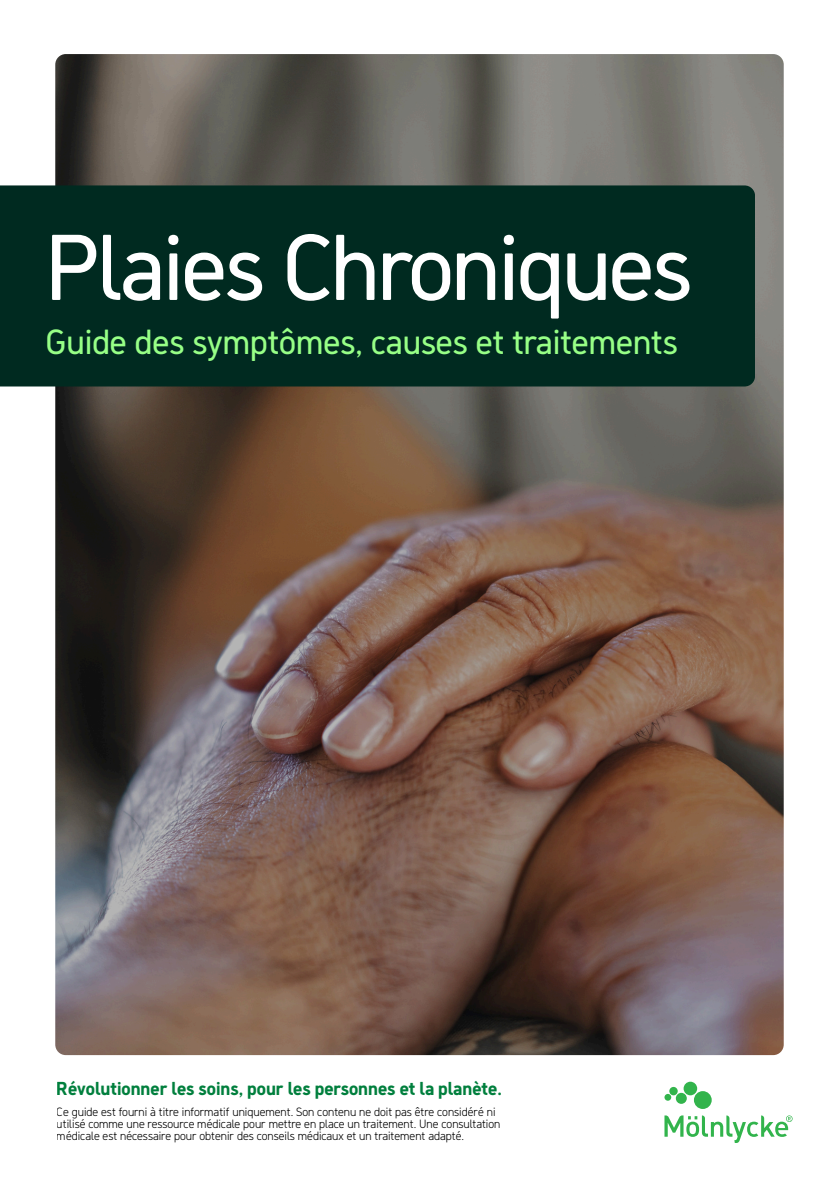
<style>
.page{position:relative;width:839px;height:1191px;background:#fff}
.page>*{position:absolute;margin:0;border:0;box-sizing:border-box;transform-origin:0 0}
.t1{font:93px "Molnlycke Sans";letter-spacing:-.02em;color:#fff}
.t2{font:34.8px "Molnlycke Sans";color:#97ff86}
.t3{font:700 18.8px "Molnlycke Sans";color:#007f3d}
.t4{font:300 12px/12px "Molnlycke Sans";color:#000}
</style>
<div class="page">
<img style="left:55px;top:54px;width:728px;height:1001px">
<svg style="left:664px;top:1082px;width:128px;height:55px"></svg>
<div style="left:0;top:185px;width:754px;height:202px;background:#002a20"></div>
<h1 class="t1" style="left:45px;top:207px;width:648px">Plaies Chroniques</h1>
<h2 class="t2" style="left:45px;top:319px;width:634px">Guide des symptômes, causes et traitements</h2>
<h3 class="t3" style="left:57px;top:1076px;width:446px">Révolutionner les soins, pour les personnes et la planète.</h3>
<p class="t4" style="left:57px;top:1106px;width:445px">Ce guide est fourni à titre informatif uniquement. Son contenu ne doit pas être considéré ni utilisé comme une ressource médicale pour mettre en place un traitement. Une consultation médicale est nécessaire pour obtenir des conseils médicaux et un traitement adapté.</p>
</div>
